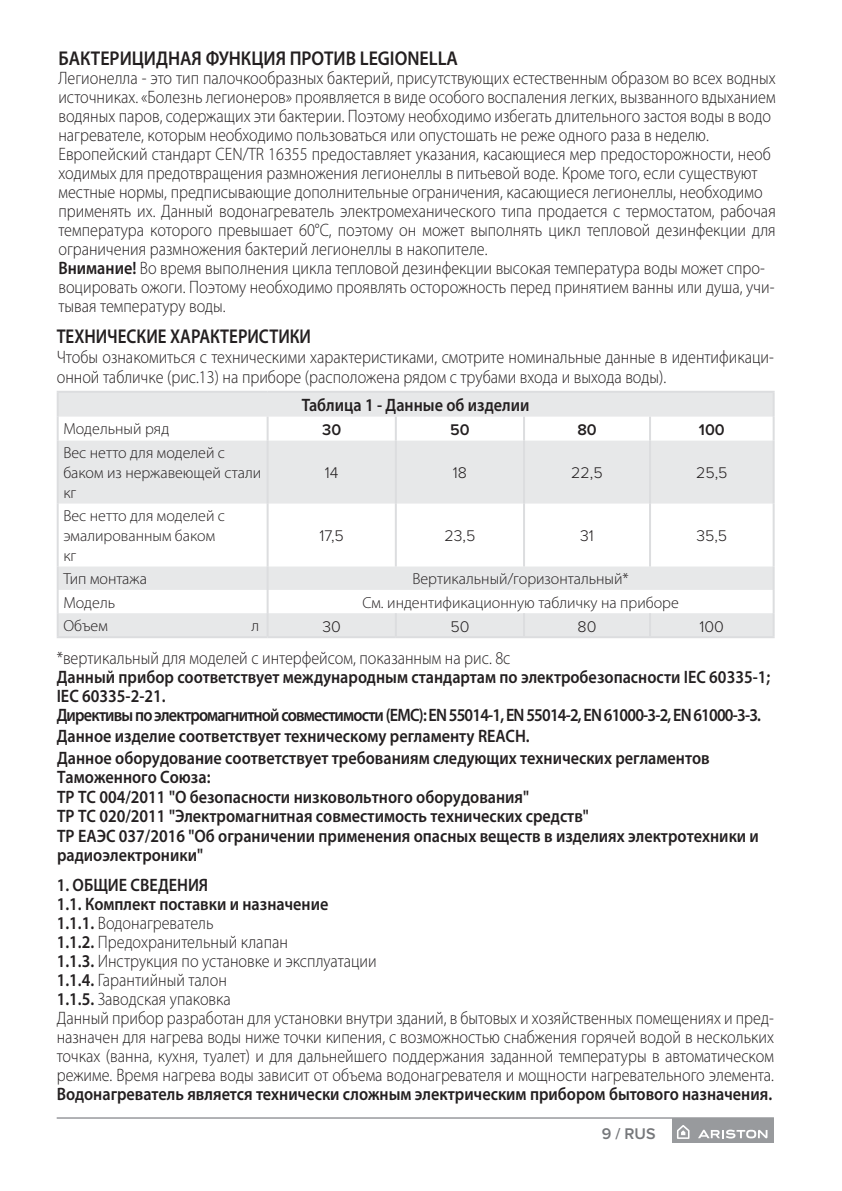
<style>
.page{position:relative;width:842px;height:1191px;background:#fff}
.page>*{position:absolute;margin:0;border:0;box-sizing:border-box;transform-origin:0 0}
.t1{font:600 20px "Myriad Pro";color:#231f20;scale:.9 1}
.t2{font:600 20px "Myriad Pro";color:#231f20;scale:.85 1}
.t3{font:300 18px/19px "Myriad Pro";color:#231f20;scale:.9 1}
.t4{font:600 18px/19.4px "Myriad Pro";color:#231f20;scale:.9 1}
.t5{font:300 16px/19.8px "Myriad Pro";color:#231f20}
.t6{font:300 16px "Proxima Nova";color:#231f20}
.t7{font:600 16px "Proxima Nova";color:#231f20}
.t8{font:600 16px "Proxima Nova";color:#75777a}
.s1{font-weight:600}
</style>
<div class="page">
<hr style="left:57px;top:1117px;width:717px;height:1px;background:#989a9d">
<div style="left:673px;top:1117px;width:101px;height:25px;background:#989a9d"></div>
<svg style="left:677px;top:1125px;width:12px;height:14px"></svg>
<svg style="left:698px;top:1129px;width:69px;height:9px"></svg>
<svg style="left:59px;top:393px;width:714px;height:243px;fill:#e7e8e9"></svg>
<hr style="left:773px;top:393px;width:2px;height:23px;background:#dcdddf">
<hr style="left:773px;top:590px;width:2px;height:23px;background:#dcdddf">
<hr style="left:57px;top:391px;width:211px;height:2px;background:#dcdddf">
<hr style="left:57px;top:393px;width:2px;height:23px;background:#dcdddf">
<hr style="left:268px;top:391px;width:128px;height:2px;background:#dcdddf">
<hr style="left:396px;top:391px;width:128px;height:2px;background:#dcdddf">
<hr style="left:524px;top:391px;width:126px;height:2px;background:#dcdddf">
<hr style="left:650px;top:391px;width:125px;height:2px;background:#dcdddf">
<hr style="left:57px;top:416px;width:2px;height:24px;background:#dcdddf">
<hr style="left:267px;top:416px;width:2px;height:24px;background:#dcdddf">
<hr style="left:395px;top:416px;width:2px;height:24px;background:#dcdddf">
<hr style="left:523px;top:416px;width:2px;height:24px;background:#dcdddf">
<hr style="left:649px;top:416px;width:2px;height:24px;background:#dcdddf">
<hr style="left:773px;top:416px;width:2px;height:24px;background:#dcdddf">
<hr style="left:57px;top:440px;width:2px;height:63px;background:#dcdddf">
<hr style="left:267px;top:440px;width:2px;height:63px;background:#dcdddf">
<hr style="left:395px;top:440px;width:2px;height:63px;background:#dcdddf">
<hr style="left:523px;top:440px;width:2px;height:63px;background:#dcdddf">
<hr style="left:649px;top:440px;width:2px;height:63px;background:#dcdddf">
<hr style="left:773px;top:440px;width:2px;height:63px;background:#dcdddf">
<hr style="left:57px;top:503px;width:2px;height:63px;background:#dcdddf">
<hr style="left:267px;top:503px;width:2px;height:63px;background:#dcdddf">
<hr style="left:395px;top:503px;width:2px;height:63px;background:#dcdddf">
<hr style="left:523px;top:503px;width:2px;height:63px;background:#dcdddf">
<hr style="left:649px;top:503px;width:2px;height:63px;background:#dcdddf">
<hr style="left:773px;top:503px;width:2px;height:63px;background:#dcdddf">
<hr style="left:57px;top:566px;width:2px;height:24px;background:#dcdddf">
<hr style="left:267px;top:566px;width:2px;height:24px;background:#dcdddf">
<hr style="left:773px;top:566px;width:2px;height:24px;background:#dcdddf">
<hr style="left:57px;top:590px;width:2px;height:23px;background:#dcdddf">
<hr style="left:267px;top:590px;width:2px;height:23px;background:#dcdddf">
<hr style="left:57px;top:613px;width:2px;height:23px;background:#dcdddf">
<hr style="left:267px;top:613px;width:2px;height:23px;background:#dcdddf">
<hr style="left:395px;top:613px;width:2px;height:23px;background:#dcdddf">
<hr style="left:523px;top:613px;width:2px;height:23px;background:#dcdddf">
<hr style="left:649px;top:613px;width:2px;height:23px;background:#dcdddf">
<hr style="left:773px;top:613px;width:2px;height:23px;background:#dcdddf">
<hr style="left:57px;top:636px;width:211px;height:2px;background:#dcdddf">
<hr style="left:268px;top:636px;width:128px;height:2px;background:#dcdddf">
<hr style="left:396px;top:636px;width:128px;height:2px;background:#dcdddf">
<hr style="left:524px;top:636px;width:126px;height:2px;background:#dcdddf">
<hr style="left:650px;top:636px;width:125px;height:2px;background:#dcdddf">
<p class="t1" style="left:58px;top:46px;width:446px">БАКТЕРИЦИДНАЯ ФУНКЦИЯ ПРОТИВ LEGIONELLA</p>
<p class="t3" style="left:58px;top:69px;width:799px">Легионелла - это тип палочкообразных бактерий, присутствующих естественным образом во всех водных источниках. «Болезнь легионеров» проявляется в виде особого воспаления легких, вызванного вдыханием водяных паров, содержащих эти бактерии. Поэтому необходимо избегать длительного застоя воды в водо нагревателе, которым необходимо пользоваться или опустошать не реже одного раза в неделю.<br>Европейский стандарт CEN/TR 16355 предоставляет указания, касающиеся мер предосторожности, необ ходимых для предотвращения размножения легионеллы в питьевой воде. Кроме того, если существуют местные нормы, предписывающие дополнительные ограничения, касающиеся легионеллы, необходимо применять их. Данный водонагреватель электромеханического типа продается с термостатом, рабочая температура которого превышает 60°C, поэтому он может выполнять цикл тепловой дезинфекции для ограничения размножения бактерий легионеллы в накопителе.<br><span class="s1">Внимание!</span> Во время выполнения цикла тепловой дезинфекции высокая температура воды может спро&shy;воцировать ожоги. Поэтому необходимо проявлять осторожность перед принятием ванны или душа, учи&shy;тывая температуру воды.</p>
<p class="t2" style="left:57px;top:323px;width:301px">ТЕХНИЧЕСКИЕ ХАРАКТЕРИСТИКИ</p>
<p class="t3" style="left:57px;top:347px;width:798px;line-height:20px">Чтобы ознакомиться с техническими характеристиками, смотрите номинальные данные в идентификаци&shy;онной табличке (рис.13) на приборе (расположена рядом с трубами входа и выхода воды).</p>
<p class="t4" style="left:302px;top:395px;width:254px">Таблица 1 - Данные об изделии</p>
<p class="t5" style="left:63px;top:419px;width:107px">Модельный ряд</p>
<p class="t7" style="left:322px;top:420px;width:21px">30</p>
<p class="t7" style="left:450px;top:420px;width:21px">50</p>
<p class="t7" style="left:577px;top:420px;width:21px">80</p>
<p class="t7" style="left:699px;top:420px;width:27px">100</p>
<p class="t5" style="left:63px;top:443px;width:199px">Вес нетто для моделей c баком из нержавеющей стали кг</p>
<p class="t6" style="left:325px;top:464px;width:15px">14</p>
<p class="t6" style="left:453px;top:464px;width:16px">18</p>
<p class="t6" style="left:571px;top:464px;width:33px">22,5</p>
<p class="t6" style="left:696px;top:464px;width:33px">25,5</p>
<p class="t5" style="left:63px;top:506px;width:163px">Вес нетто для моделей с эмалированным баком кг</p>
<p class="t6" style="left:320px;top:527px;width:26px">17,5</p>
<p class="t6" style="left:444px;top:527px;width:32px">23,5</p>
<p class="t6" style="left:580px;top:527px;width:15px">31</p>
<p class="t6" style="left:696px;top:527px;width:32px">35,5</p>
<p class="t5" style="left:63px;top:569px;width:85px">Тип монтажа</p>
<p class="t5" style="left:412px;top:569px;width:218px">Вертикальный/горизонтальный*</p>
<p class="t5" style="left:63px;top:592px;width:53px">Модель</p>
<p class="t5" style="left:362px;top:592px;width:318px">См. индентификационную табличку на приборе</p>
<p class="t5" style="left:63px;top:616px;width:46px">Объем</p>
<p class="t5" style="left:252px;top:616px;width:9px">л</p>
<p class="t6" style="left:322px;top:617px;width:20px">30</p>
<p class="t6" style="left:450px;top:617px;width:21px">50</p>
<p class="t6" style="left:578px;top:617px;width:20px">80</p>
<p class="t6" style="left:700px;top:617px;width:26px">100</p>
<p class="t3" style="left:57px;top:649px;width:506px">*вертикальный для моделей с интерфейсом, показанным на рис. 8с</p>
<p class="t4" style="left:57px;top:667px;width:794px">Данный прибор соответствует международным стандартам по электробезопасности IEC 60335-1;<br>IEC 60335-2-21.<br>Директивы по электромагнитной совместимости (EMC): EN 55014-1, EN 55014-2, EN 61000-3-2, EN 61000-3-3.</p>
<p class="t4" style="left:57px;top:726px;width:527px">Данное изделие соответствует техническому регламенту REACH.</p>
<p class="t4" style="left:57px;top:748px;width:781px">Данное оборудование соответствует требованиям следующих технических регламентов Таможенного Союза:<br>ТР ТС 004/2011 "О безопасности низковольтного оборудования"<br>ТР ТС 020/2011 "Электромагнитная совместимость технических средств"<br>ТР ЕАЭС 037/2016 "Об ограничении применения опасных веществ в изделиях электротехники и радиоэлектроники"</p>
<p class="t3" style="left:57px;top:875px;width:798px"><span class="s1">1. ОБЩИЕ СВЕДЕНИЯ<br>1.1. Комплект поставки и назначение<br>1.1.1.</span> Водонагреватель<br><span class="s1">1.1.2.</span> Предохранительный клапан<br><span class="s1">1.1.3.</span> Инструкция по установке и эксплуатации<br><span class="s1">1.1.4.</span> Гарантийный талон<br><span class="s1">1.1.5.</span> Заводская упаковка<br>Данный прибор разработан для установки внутри зданий, в бытовых и хозяйственных помещениях и пред&shy;назначен для нагрева воды ниже точки кипения, с возможностью снабжения горячей водой в нескольких точках (ванна, кухня, туалет) и для дальнейшего поддержания заданной температуры в автоматическом режиме. Время нагрева воды зависит от объема водонагревателя и мощности нагревательного элемента.</p>
<p class="t4" style="left:57px;top:1083px;width:796px">Водонагреватель является технически сложным электрическим прибором бытового назначения.</p>
<p class="t8" style="left:602px;top:1124px;width:55px">9 / RUS</p>
</div>
